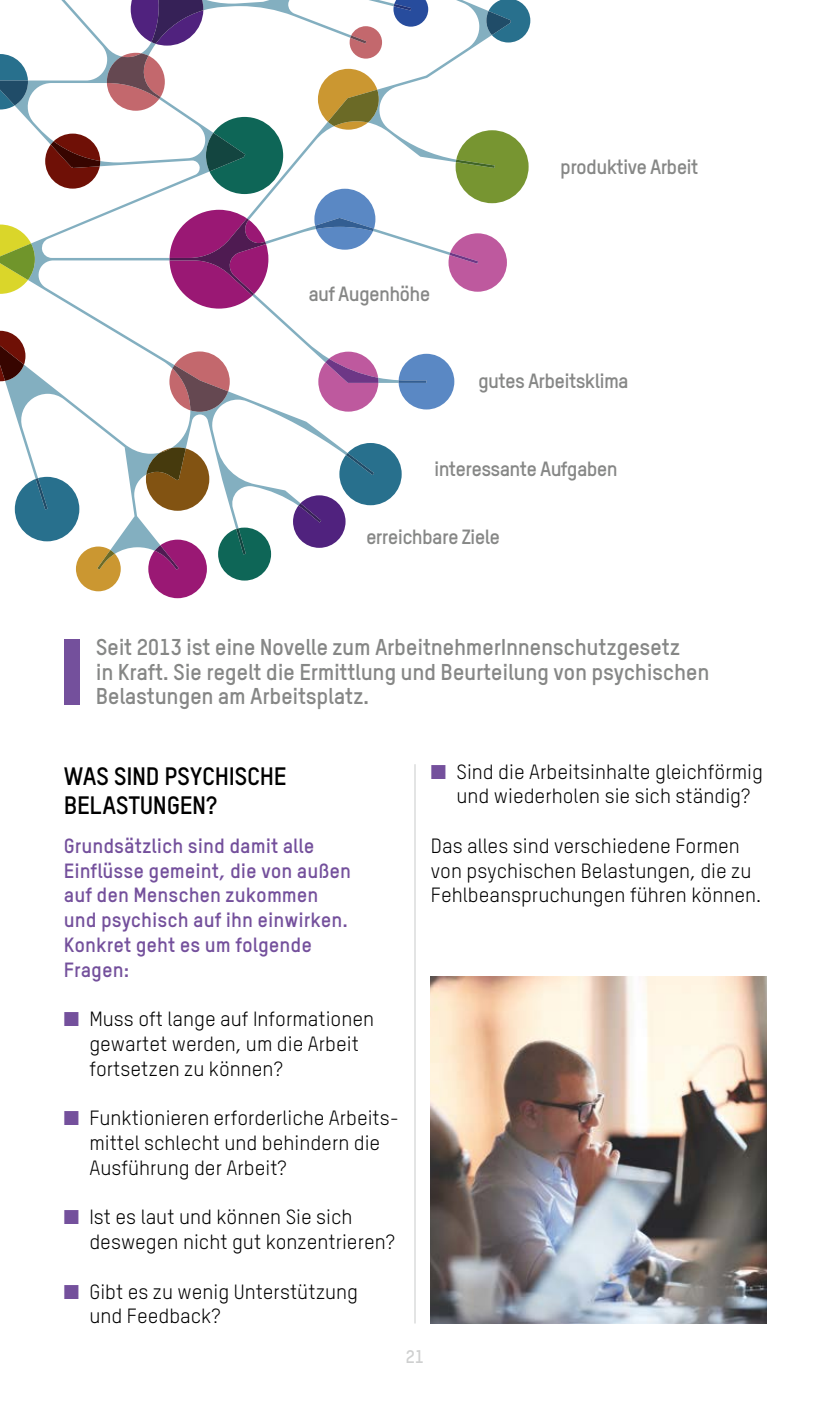
<style>
.page{position:relative;width:830px;height:1404px;background:#fff}
.page>*{position:absolute;margin:0;border:0;box-sizing:border-box;transform-origin:0 0}
.t1{font:700 24.75px/29.2px "TSTAR";letter-spacing:-.015em;color:#000}
.t2{font:700 22.5px/24.8px "TSTAR";letter-spacing:-.015em;color:#868786}
.t3{font:20.25px/24.8px "TSTAR";color:#000}
.t4{font:700 20.25px/24.8px "TSTAR";color:#74509c}
.t5{font:700 20.25px "TSTAR";letter-spacing:-.035em;color:#868786}
.t6{font:700 18px "TSTAR";color:#cfd0d0}
.s1{color:#74509c}
</style>
<div class="page">
<div style="left:64px;top:638px;width:15px;height:66px;background:#74509c"></div>
<img style="left:431px;top:976px;width:334px;height:347px">
<svg style="left:1px;top:0;width:490px;height:553px"></svg>
<svg style="left:0;top:54px;width:28px;height:55px;background:#497c94"></svg>
<svg style="left:107px;top:53px;width:58px;height:58px"></svg>
<svg style="left:45px;top:134px;width:55px;height:55px"></svg>
<svg style="left:131px;top:0;width:72px;height:46px"></svg>
<svg style="left:349px;top:26px;width:33px;height:33px"></svg>
<svg style="left:393px;top:0;width:35px;height:27px"></svg>
<svg style="left:206px;top:117px;width:77px;height:77px"></svg>
<svg style="left:0;top:224px;width:35px;height:70px"></svg>
<svg style="left:169px;top:210px;width:99px;height:98px"></svg>
<svg style="left:318px;top:69px;width:60px;height:61px"></svg>
<svg style="left:314px;top:189px;width:61px;height:61px"></svg>
<svg style="left:448px;top:233px;width:58px;height:59px"></svg>
<svg style="left:455px;top:130px;width:73px;height:73px"></svg>
<svg style="left:486px;top:0;width:44px;height:42px;background:#4d839a"></svg>
<svg style="left:398px;top:354px;width:56px;height:55px"></svg>
<svg style="left:293px;top:443px;width:108px;height:105px"></svg>
<svg style="left:218px;top:527px;width:53px;height:53px"></svg>
<svg style="left:169px;top:351px;width:61px;height:61px"></svg>
<svg style="left:146px;top:447px;width:63px;height:63px"></svg>
<svg style="left:148px;top:539px;width:59px;height:59px"></svg>
<svg style="left:15px;top:477px;width:106px;height:114px"></svg>
<svg style="left:0;top:331px;width:25px;height:50px"></svg>
<svg style="left:318px;top:351px;width:60px;height:60px"></svg>
<hr style="left:414px;top:764px;width:1px;height:559px;background:#cfd0d0">
<p class="t5" style="left:308px;top:281px;width:123px">auf Augenhöhe</p>
<p class="t5" style="left:560px;top:154px;width:140px">produktive Arbeit</p>
<p class="t5" style="left:478px;top:368px;width:152px">gutes Arbeitsklima</p>
<p class="t5" style="left:434px;top:456px;width:185px">interessante Aufgaben</p>
<p class="t5" style="left:366px;top:524px;width:135px">erreichbare Ziele</p>
<p class="t2" style="left:96px;top:634px;width:615px">Seit 2013 ist eine Novelle zum ArbeitnehmerInnenschutzgesetz<br>in Kraft. Sie regelt die Ermittlung und Beurteilung von psychischen<br>Belastungen am Arbeitsplatz.</p>
<p class="t1" style="left:64px;top:760px;width:224px">WAS SIND PSYCHISCHE<br>BELASTUNGEN?</p>
<p class="t4" style="left:64px;top:832px;width:288px">Grundsätzlich sind damit alle<br>Einflüsse gemeint, die von außen auf den Menschen zukommen und psychisch auf ihn einwirken.<br>Konkret geht es um folgende<br>Fragen:</p>
<p class="t3" style="left:89px;top:1006px;width:286px;text-indent:-26px"><span class="s1">■</span> Muss oft lange auf Informationen gewartet werden, um die Arbeit fortsetzen zu können?</p>
<p class="t3" style="left:89px;top:1105px;width:311px;text-indent:-26px"><span class="s1">■</span> Funktionieren erforderliche Arbeits&shy;mittel schlecht und behindern die<br>Ausführung der Arbeit?</p>
<p class="t3" style="left:89px;top:1204px;width:307px;text-indent:-26px"><span class="s1">■</span> Ist es laut und können Sie sich deswegen nicht gut konzentrieren?</p>
<p class="t3" style="left:89px;top:1278px;width:270px;text-indent:-26px"><span class="s1">■</span> Gibt es zu wenig Unterstützung und Feedback?</p>
<p class="t3" style="left:456px;top:758px;width:308px;text-indent:-26px"><span class="s1">■</span> Sind die Arbeitsinhalte gleichförmig und wiederholen sie sich ständig?</p>
<p class="t3" style="left:431px;top:833px;width:328px">Das alles sind verschiedene Formen von psychischen Belastungen, die zu<br>Fehlbeanspruchungen führen können.</p>
<p class="t6" style="left:405px;top:1344px;width:20px">21</p>
</div>
